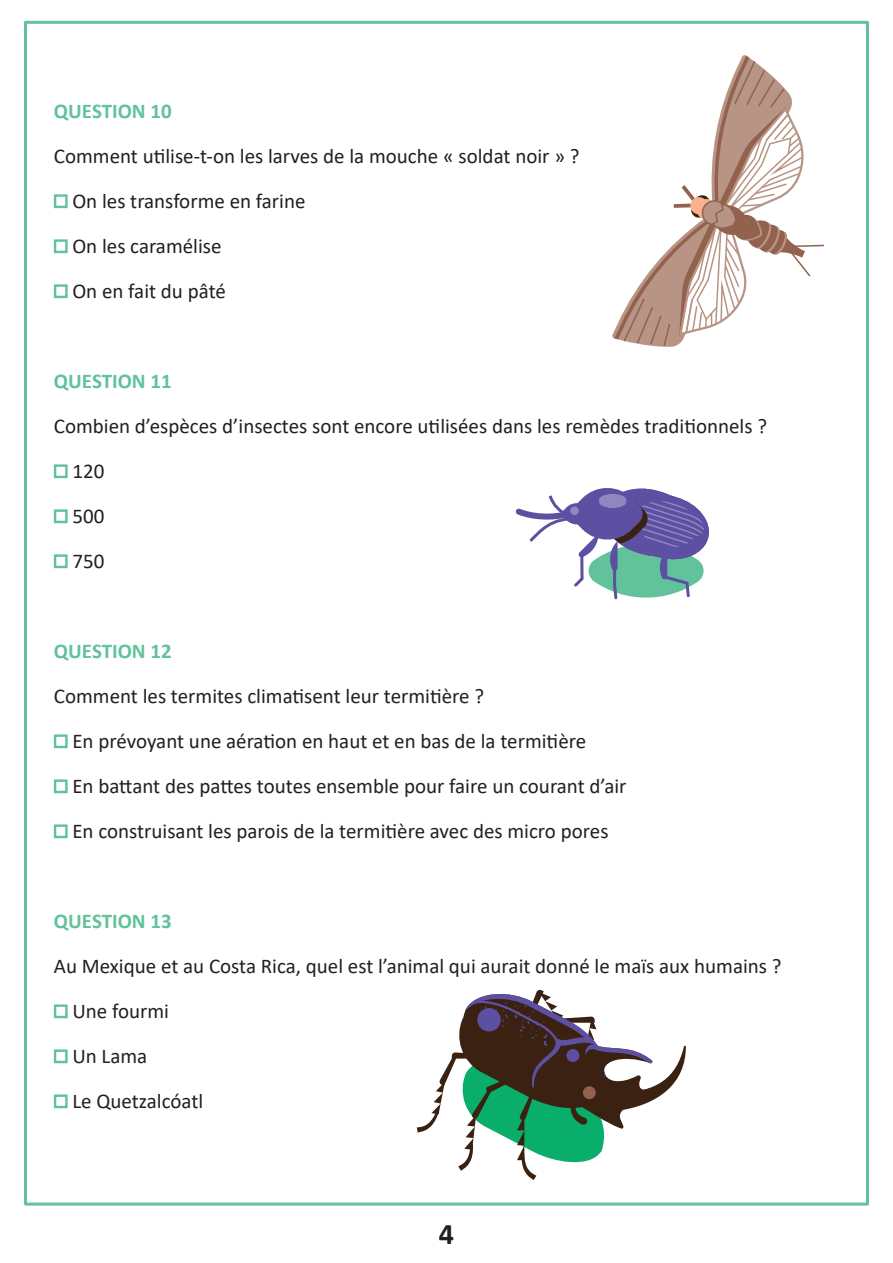
<style>
.page{position:relative;width:893px;height:1263px;background:#fff}
.page>*{position:absolute;margin:0;border:0;box-sizing:border-box;transform-origin:0 0}
.t1{font:700 30px "Calibri";color:#231f20}
.t2{font:21px/45px "Calibri";color:#231f20}
.t3{font:700 21px "Calibri";color:#61c29c}
</style>
<div class="page">
<div style="left:54px;top:194px;width:14px;height:14px;border:2px solid #61c29c"></div>
<div style="left:54px;top:239px;width:14px;height:14px;border:2px solid #61c29c"></div>
<div style="left:54px;top:284px;width:14px;height:14px;border:2px solid #61c29c"></div>
<div style="left:54px;top:464px;width:14px;height:14px;border:2px solid #61c29c"></div>
<div style="left:54px;top:509px;width:14px;height:14px;border:2px solid #61c29c"></div>
<div style="left:54px;top:554px;width:14px;height:14px;border:2px solid #61c29c"></div>
<div style="left:54px;top:734px;width:14px;height:14px;border:2px solid #61c29c"></div>
<div style="left:54px;top:779px;width:14px;height:14px;border:2px solid #61c29c"></div>
<div style="left:54px;top:824px;width:14px;height:14px;border:2px solid #61c29c"></div>
<div style="left:54px;top:1004px;width:14px;height:14px;border:2px solid #61c29c"></div>
<div style="left:54px;top:1049px;width:14px;height:14px;border:2px solid #61c29c"></div>
<div style="left:54px;top:1094px;width:14px;height:14px;border:2px solid #61c29c"></div>
<svg style="left:417px;top:989px;width:269px;height:191px"></svg>
<svg style="left:612px;top:55px;width:212px;height:292px"></svg>
<svg style="left:515px;top:488px;width:194px;height:112px"></svg>
<p class="t3" style="left:54px;top:96px;width:119px">QUESTION 10</p>
<p class="t2" style="left:72px;top:133px;width:509px;text-indent:-19px">Comment utilise-t-on les larves de la mouche « soldat noir » ?<br>On les transforme en farine<br>On les caramélise<br>On en fait du pâté</p>
<p class="t3" style="left:54px;top:366px;width:119px">QUESTION 11</p>
<p class="t2" style="left:72px;top:403px;width:696px;text-indent:-19px">Combien d’espèces d’insectes sont encore utilisées dans les remèdes traditionnels ?<br>120<br>500<br>750</p>
<p class="t3" style="left:54px;top:636px;width:119px">QUESTION 12</p>
<p class="t2" style="left:72px;top:673px;width:556px;text-indent:-19px">Comment les termites climatisent leur termitière ?<br>En prévoyant une aération en haut et en bas de la termitière<br>En battant des pattes toutes ensemble pour faire un courant d’air En construisant les parois de la termitière avec des micro pores</p>
<p class="t3" style="left:54px;top:906px;width:119px">QUESTION 13</p>
<p class="t2" style="left:72px;top:943px;width:711px;text-indent:-19px">Au Mexique et au Costa Rica, quel est l’animal qui aurait donné le maïs aux humains ?<br>Une fourmi<br>Un Lama<br>Le Quetzalcóatl</p>
<h1 class="t1" style="left:439px;top:1213px;width:17px">4</h1>
</div>
